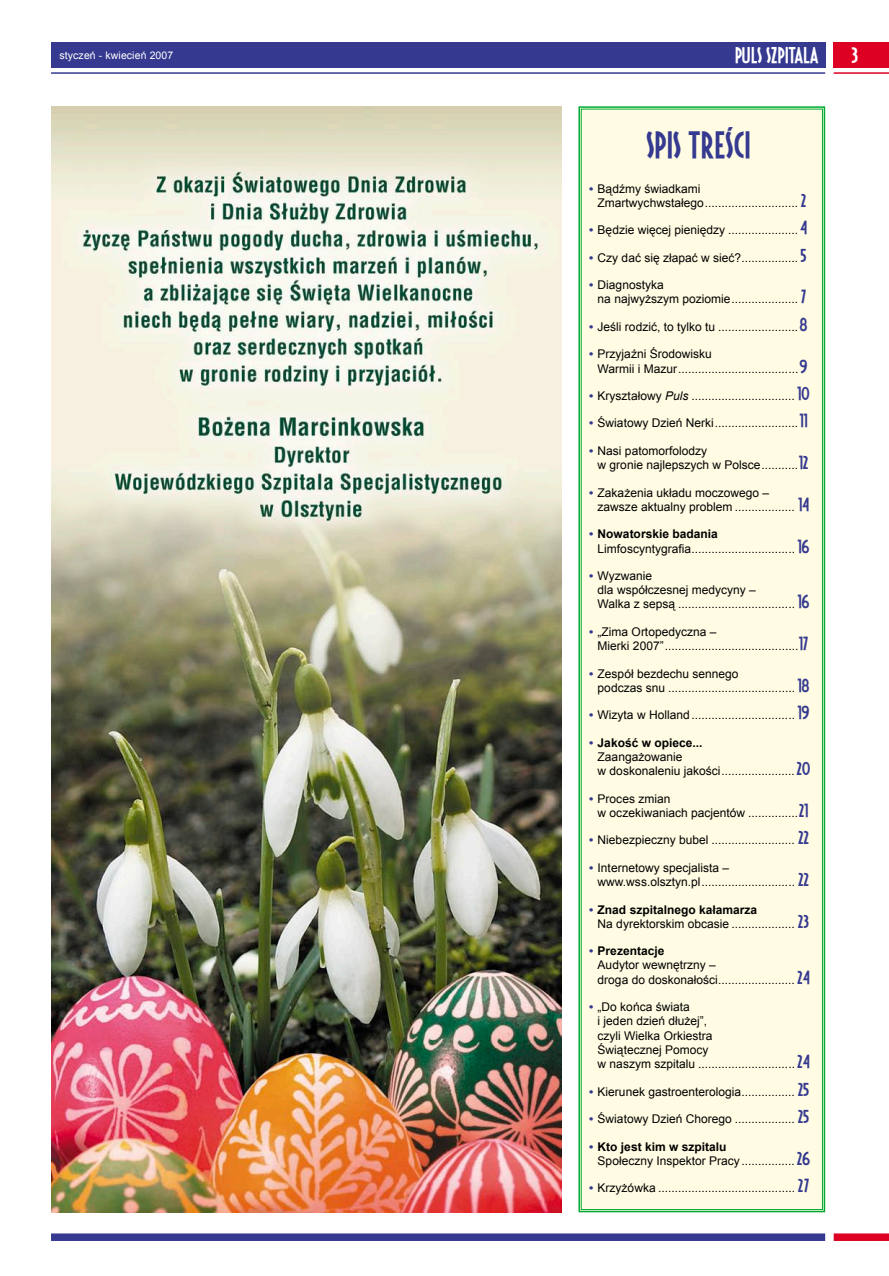
<style>
.page{position:relative;width:889px;height:1276px;background:#fff}
.page>*{position:absolute;margin:0;border:0;box-sizing:border-box;transform-origin:0 0}
.t1{font:30px "Fiesta";color:#35398f}
.t2{font:18px "Fiesta";color:#fff}
.t3{font:12px/14.2px "Arial";color:#000}
.t4{font:10.5px "Arial";letter-spacing:.01em;color:#fff}
.s1{font-weight:700;color:#35398f}
.s2{font-family:"Fiesta";font-size:15px;color:#35398f}
.s3{font-style:italic}
.s4{font-weight:700}
</style>
<div class="page">
<div style="left:51px;top:43px;width:774px;height:25px;background:#35398f"></div>
<div style="left:833px;top:43px;width:56px;height:25px;background:#dd0023"></div>
<hr style="left:833px;top:72px;width:56px;height:2px;background:#dd0023">
<hr style="left:51px;top:72px;width:774px;height:2px;background:#35398f">
<div style="left:833px;top:1233px;width:56px;height:8px;background:#dd0023"></div>
<div style="left:51px;top:1233px;width:774px;height:8px;background:#35398f"></div>
<div style="left:578px;top:106px;width:248px;height:1107px;background:#fffce3"></div>
<img style="left:51px;top:106px;width:510px;height:1106px">
<p class="t4" style="left:60px;top:48px;width:115px">styczeń - kwiecień 2007</p>
<h2 class="t2" style="left:734px;top:44px;width:86px">PULS SZPITALA</h2>
<h2 class="t2" style="left:851px;top:44px;width:8px">3</h2>
<h1 class="t1" style="left:646px;top:126px;width:113px">SPIS TREŚCI:</h1>
<p class="t3" style="left:597px;top:181px;width:210px;text-indent:-9px"><span class="s1">•</span> Bądźmy świadkami<br>Zmartwychwstałego............................ <span class="s2">2</span></p>
<p class="t3" style="left:589px;top:223px;width:219px"><span class="s1">•</span> Będzie więcej pieniędzy .....................<span class="s2">4</span></p>
<p class="t3" style="left:589px;top:250px;width:219px"><span class="s1">•</span> Czy dać się złapać w sieć?................. <span class="s2">5</span></p>
<p class="t3" style="left:597px;top:278px;width:210px;text-indent:-9px"><span class="s1">•</span> Diagnostyka<br>na najwyższym poziomie.................... <span class="s2">7</span></p>
<p class="t3" style="left:589px;top:320px;width:220px"><span class="s1">•</span> Jeśli rodzić, to tylko tu ........................<span class="s2">8</span></p>
<p class="t3" style="left:597px;top:347px;width:211px;text-indent:-9px"><span class="s1">•</span> Przyjaźni Środowisku<br>Warmii i Mazur....................................<span class="s2">9</span></p>
<p class="t3" style="left:589px;top:389px;width:222px"><span class="s1">•</span> Kryształowy <span class="s3">Puls</span> ............................... <span class="s2">10</span></p>
<p class="t3" style="left:589px;top:416px;width:220px"><span class="s1">•</span> Światowy Dzień Nerki.........................<span class="s2">11</span></p>
<p class="t3" style="left:597px;top:444px;width:212px;text-indent:-9px"><span class="s1">•</span> Nasi patomorfolodzy<br>w gronie najlepszych w Polsce...........<span class="s2">12</span></p>
<p class="t3" style="left:597px;top:485px;width:213px;text-indent:-9px"><span class="s1">•</span> Zakażenia układu moczowego – zawsze aktualny problem .................. <span class="s2">14</span></p>
<p class="t3" style="left:597px;top:527px;width:213px;text-indent:-9px"><span class="s1">•</span> <span class="s4">Nowatorskie badania<br></span>Limfoscyntygrafia............................... <span class="s2">16</span></p>
<p class="t3" style="left:597px;top:569px;width:213px;text-indent:-9px"><span class="s1">•</span> Wyzwanie<br>dla współczesnej medycyny –<br>Walka z sepsą ................................... <span class="s2">16</span></p>
<p class="t3" style="left:597px;top:625px;width:212px;text-indent:-9px"><span class="s1">•</span> „Zima Ortopedyczna –<br>Mierki 2007”........................................<span class="s2">17</span></p>
<p class="t3" style="left:597px;top:666px;width:213px;text-indent:-9px"><span class="s1">•</span> Zespół bezdechu sennego<br>podczas snu ...................................... <span class="s2">18</span></p>
<p class="t3" style="left:589px;top:708px;width:222px"><span class="s1">•</span> Wizyta w Holland ............................... <span class="s2">19</span></p>
<p class="t3" style="left:597px;top:735px;width:214px;text-indent:-9px"><span class="s1">•</span> <span class="s4">Jakość w opiece...<br></span>Zaangażowanie<br>w doskonaleniu jakości......................<span class="s2">20</span></p>
<p class="t3" style="left:597px;top:791px;width:212px;text-indent:-9px"><span class="s1">•</span> Proces zmian<br>w oczekiwaniach pacjentów ...............<span class="s2">21</span></p>
<p class="t3" style="left:589px;top:833px;width:221px"><span class="s1">•</span> Niebezpieczny bubel ......................... <span class="s2">22</span></p>
<p class="t3" style="left:597px;top:860px;width:213px;text-indent:-9px"><span class="s1">•</span> Internetowy specjalista – www.wss.olsztyn.pl............................ <span class="s2">22</span></p>
<p class="t3" style="left:597px;top:902px;width:213px;text-indent:-9px"><span class="s1">•</span> <span class="s4">Znad szpitalnego kałamarza<br></span>Na dyrektorskim obcasie ................... <span class="s2">23</span></p>
<p class="t3" style="left:597px;top:944px;width:214px;text-indent:-9px"><span class="s1">•</span> <span class="s4">Prezentacje<br></span>Audytor wewnętrzny –<br>droga do doskonałości....................... <span class="s2">24</span></p>
<p class="t3" style="left:597px;top:1000px;width:214px;text-indent:-9px"><span class="s1">•</span> „Do końca świata<br>i jeden dzień dłużej”,<br>czyli Wielka Orkiestra<br>Świątecznej Pomocy<br>w naszym szpitalu ............................. <span class="s2">24</span></p>
<p class="t3" style="left:589px;top:1084px;width:222px"><span class="s1">•</span> Kierunek gastroenterologia................ <span class="s2">25</span></p>
<p class="t3" style="left:589px;top:1111px;width:222px"><span class="s1">•</span> Światowy Dzień Chorego .................. <span class="s2">25</span></p>
<p class="t3" style="left:597px;top:1139px;width:214px;text-indent:-9px"><span class="s1">•</span> <span class="s4">Kto jest kim w szpitalu<br></span>Społeczny Inspektor Pracy ................<span class="s2">26</span></p>
<p class="t3" style="left:589px;top:1181px;width:222px"><span class="s1">•</span> Krzyżówka ......................................... <span class="s2">27</span></p>
</div>
